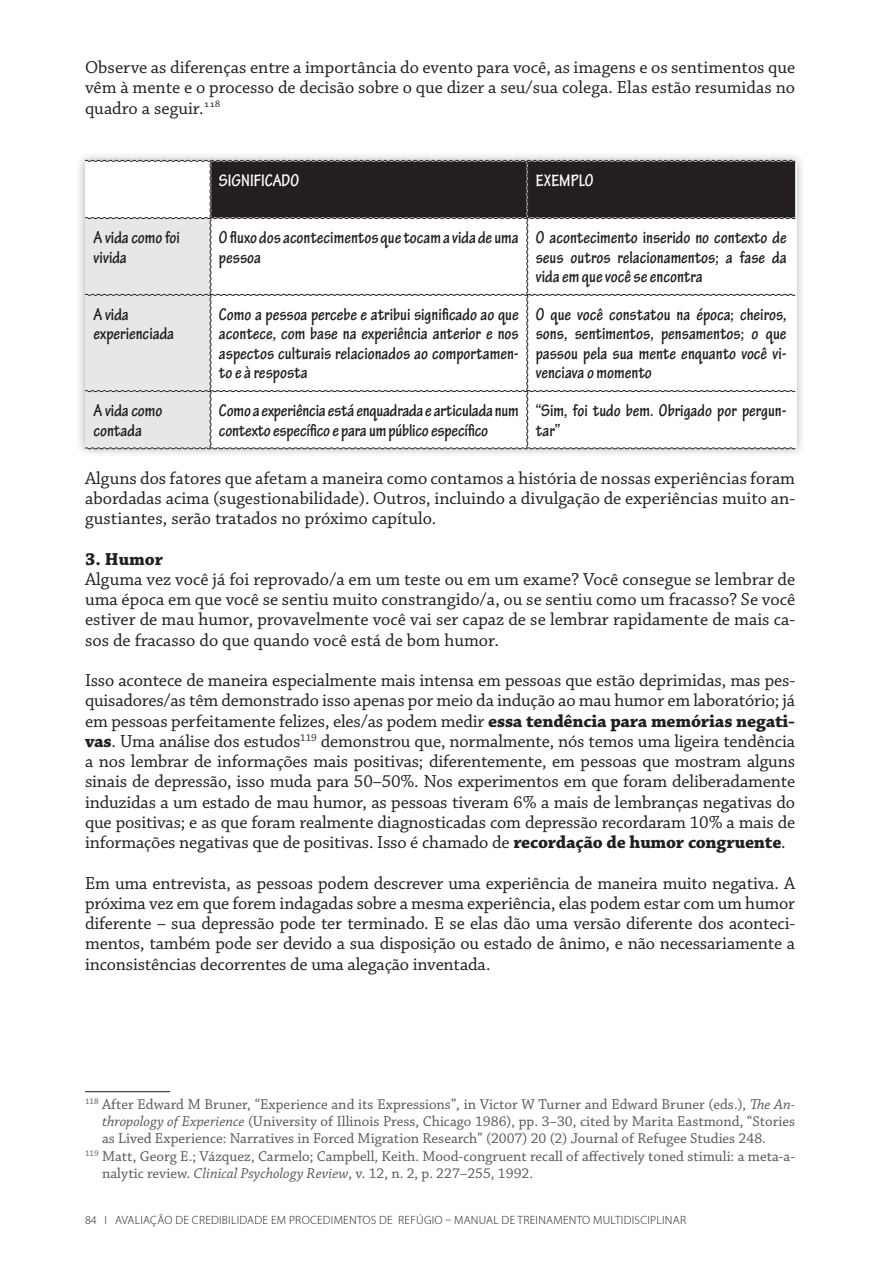
<style>
.page{position:relative;width:893px;height:1263px;background:#fff}
.page>*{position:absolute;margin:0;border:0;box-sizing:border-box;transform-origin:0 0}
.body{font:18.3px/20.2px "Chaparral Pro";color:#231f20;text-align:justify}
.body-2{font:700 18.3px "Chaparral Pro";color:#231f20}
.t1{font:700 condensed 18px/19.5px "Tekton Pro";color:#231f20}
.t2{font:700 condensed 18px "Tekton Pro";color:#fff}
.footnote{font:15px/17.2px "Chaparral Pro";color:#57585a;text-align:justify}
.t3{font:300 12px "Myriad Pro";letter-spacing:.02em;color:#231f20}
.s1{font-weight:700}
.s2{font-style:italic}
</style>
<div class="page">
<div style="left:75px;top:151px;width:731px;height:306px;background:#231f20;opacity:.37"></div>
<svg style="left:84px;top:160px;width:712px;height:290px"></svg>
<hr style="left:85px;top:1091px;width:85px;height:1px;background:#231f20">
<p class="body" style="left:85px;top:58px;width:712px">Observe as diferenças entre a importância do evento para você, as imagens e os sentimentos que vêm à mente e o processo de decisão sobre o que dizer a seu/sua colega. Elas estão resumidas no quadro a seguir.<sup>118</sup></p>
<p class="t2" style="left:219px;top:170px;width:82px">SIGNIFICADO</p>
<p class="t2" style="left:536px;top:170px;width:59px">EXEMPLO</p>
<p class="t1" style="left:94px;top:228px;width:88px">A vida como foi vivida</p>
<p class="t1" style="left:219px;top:228px;width:301px">O fluxo dos acontecimentos que tocam a vida de uma pessoa</p>
<p class="t1" style="left:536px;top:228px;width:252px;text-align:justify">O acontecimento inserido no contexto de seus outros relacionamentos; a fase da vida em que você se encontra</p>
<p class="t1" style="left:94px;top:305px;width:82px">A vida experienciada</p>
<p class="t1" style="left:219px;top:305px;width:301px;text-align:justify">Como a pessoa percebe e atribui significado ao que acontece, com base na experiência anterior e nos aspectos culturais relacionados ao comportamen&shy;to e à resposta</p>
<p class="t1" style="left:536px;top:305px;width:252px;text-align:justify">O que você constatou na época; cheiros, sons, sentimentos, pensamentos; o que passou pela sua mente enquanto você vi&shy;venciava o momento</p>
<p class="t1" style="left:94px;top:401px;width:70px">A vida como contada</p>
<p class="t1" style="left:219px;top:401px;width:301px">Como a experiência está enquadrada e articulada num contexto específico e para um público específico</p>
<p class="t1" style="left:536px;top:401px;width:252px">“Sim, foi tudo bem. Obrigado por pergun&shy;tar”</p>
<p class="body" style="left:85px;top:468px;width:712px">Alguns dos fatores que afetam a maneira como contamos a história de nossas experiências foram abordadas acima (sugestionabilidade). Outros, incluindo a divulgação de experiências muito an&shy;gustiantes, serão tratados no próximo capítulo.</p>
<p class="body-2" style="left:85px;top:548px;width:80px">3. Humor</p>
<p class="body" style="left:85px;top:570px;width:712px">Alguma vez você já foi reprovado/a em um teste ou em um exame? Você consegue se lembrar de uma época em que você se sentiu muito constrangido/a, ou se sentiu como um fracasso? Se você estiver de mau humor, provavelmente você vai ser capaz de se lembrar rapidamente de mais ca&shy;sos de fracasso do que quando você está de bom humor.</p>
<p class="body" style="left:85px;top:671px;width:712px">Isso acontece de maneira especialmente mais intensa em pessoas que estão deprimidas, mas pes&shy;quisadores/as têm demonstrado isso apenas por meio da indução ao mau humor em laboratório; já em pessoas perfeitamente felizes, eles/as podem medir <span class="s1">essa tendência para memórias negati&shy;vas</span>. Uma análise dos estudos<sup>119</sup> demonstrou que, normalmente, nós temos uma ligeira tendência a nos lembrar de informações mais positivas; diferentemente, em pessoas que mostram alguns sinais de depressão, isso muda para 50–50%. Nos experimentos em que foram deliberadamente induzidas a um estado de mau humor, as pessoas tiveram 6% a mais de lembranças negativas do que positivas; e as que foram realmente diagnosticadas com depressão recordaram 10% a mais de informações negativas que de positivas. Isso é chamado de <span class="s1">recordação de humor congruente</span>.</p>
<p class="body" style="left:85px;top:873px;width:712px">Em uma entrevista, as pessoas podem descrever uma experiência de maneira muito negativa. A próxima vez em que forem indagadas sobre a mesma experiência, elas podem estar com um humor diferente – sua depressão pode ter terminado. E se elas dão uma versão diferente dos aconteci&shy;mentos, também pode ser devido a sua disposição ou estado de ânimo, e não necessariamente a inconsistências decorrentes de uma alegação inventada.</p>
<p class="footnote" style="left:102px;top:1096px;width:695px;text-indent:-17px"><sup>118</sup> After Edward M Bruner, “Experience and its Expressions”, in Victor W Turner and Edward Bruner (eds.), <span class="s2">The An&shy;thropology of Experience</span> (University of Illinois Press, Chicago 1986), pp. 3–30, cited by Marita Eastmond, “Stories as Lived Experience: Narratives in Forced Migration Research” (2007) 20 (2) Journal of Refugee Studies 248.</p>
<p class="footnote" style="left:102px;top:1148px;width:695px;text-indent:-17px"><sup>119</sup> Matt, Georg E.; Vázquez, Carmelo; Campbell, Keith. Mood-congruent recall of affectively toned stimuli: a meta-a&shy;nalytic review. <span class="s2">Clinical Psychology Review</span>, v. 12, n. 2, p. 227–255, 1992.</p>
<p class="t3" style="left:85px;top:1213px;width:602px">84 I AVALIAÇÃO DE CREDIBILIDADE EM PROCEDIMENTOS DE REFÚGIO – MANUAL DE TREINAMENTO MULTIDISCIPLINAR</p>
</div>
